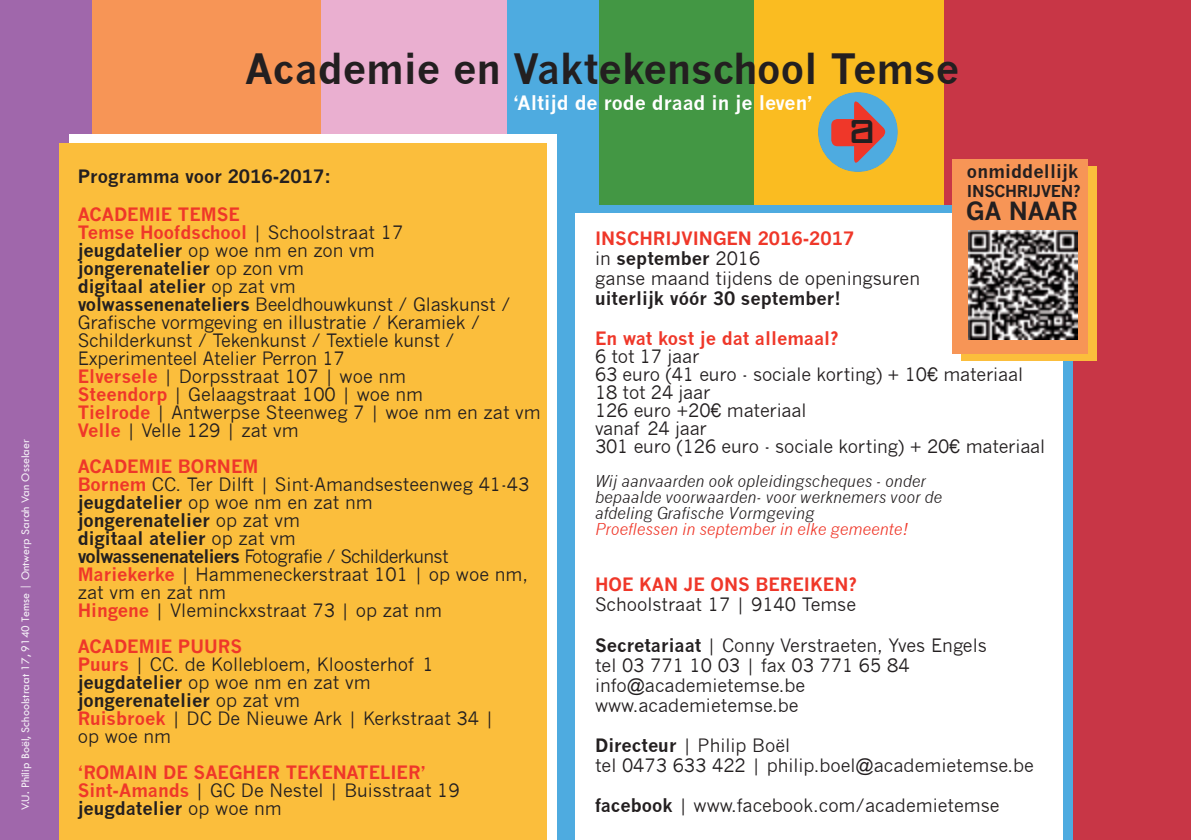
<style>
.page{position:relative;width:1191px;height:840px;background:#fff}
.page>*{position:absolute;margin:0;border:0;box-sizing:border-box;transform-origin:0 0}
.t1{font:700 49px "Larabiefont";color:#231f20}
.t2{font:700 40.8px "News Gothic";color:#231f20}
.t3{font:700 24.4px "News Gothic";color:#231f20}
.t4{font:700 19.4px "News Gothic";color:#fff}
.t5{font:18px/18px "News Gothic";color:#231f20}
.t6{font:700 18px/18px "News Gothic";color:#ef3729}
.t7{font:700 18px "News Gothic";color:#231f20}
.t8{font:italic 16px/16px "News Gothic";color:#231f20}
.t9{font:italic 16px "News Gothic";color:#ef3729}
.t10{font:700 16px "News Gothic";letter-spacing:-.02em;color:#231f20}
.t11{font:12px "Tw Cen";color:#f4eff6}
.s1{font-weight:700;color:#ef3729}
.s2{font-weight:700}
.s3{font-weight:400;color:#231f20}
.s4{color:#231f20}
</style>
<div class="page">
<div style="left:943px;top:0;width:248px;height:839px;background:#c83646"></div>
<div style="left:733px;top:0;width:210px;height:839px;background:#fabc21"></div>
<div style="left:549px;top:0;width:204px;height:839px;background:#439744"></div>
<div style="left:494px;top:0;width:105px;height:839px;background:#4eabe0"></div>
<div style="left:251px;top:0;width:256px;height:839px;background:#eaafd0"></div>
<div style="left:42px;top:0;width:278px;height:839px;background:#f79556"></div>
<div style="left:0;top:0;width:91px;height:839px;background:#a067ab"></div>
<div style="left:69px;top:135px;width:488px;height:704px;background:#fff"></div>
<div style="left:585px;top:206px;width:488px;height:633px;background:#4eabe0"></div>
<div style="left:574px;top:214px;width:488px;height:625px;background:#fff"></div>
<div style="left:59px;top:144px;width:488px;height:695px;background:#fbbe3c"></div>
<div style="left:961px;top:166px;width:135px;height:194px;background:#fbbe3c"></div>
<div style="left:818px;top:92px;width:79px;height:80px;background:#4eabe0;border-radius:50%"></div>
<svg style="left:831px;top:98px;width:56px;height:67px"></svg>
<div style="left:952px;top:159px;width:136px;height:194px;background:#f79556"></div>
<img style="left:968px;top:230px;width:109px;height:109px">
<p class="t11" style="left:18px;top:809px;width:372px;rotate:-90deg">V.U. Philip Boël, Schoolstraat 17, 9140 Temse | Ontwerp Sarah Van Osselaer</p>
<h2 class="t2" style="left:245px;top:44px;width:715px">Academie en Vaktekenschool Temse</h2>
<p class="t4" style="left:513px;top:91px;width:301px">‘Altijd de rode draad in je leven’</p>
<h1 class="t1" style="left:849px;top:101px;width:27px">a</h1>
<p class="t7" style="left:78px;top:165px;width:255px">Programma voor 2016-2017:</p>
<p class="t5" style="left:78px;top:205px;width:464px"><span class="s1">ACADEMIE TEMSE<br>Temse Hoofdschool</span> | Schoolstraat 17<br><span class="s2">jeugdatelier</span> op woe nm en zon vm<br><span class="s2">jongerenatelier</span> op zon vm<br><span class="s2">digitaal atelier</span> op zat vm<br><span class="s2">volwassenenateliers</span> Beeldhouwkunst / Glaskunst / Grafische vormgeving en illustratie / Keramiek / Schilderkunst / Tekenkunst / Textiele kunst / Experimenteel Atelier Perron 17<br><span class="s1">Elversele</span> | Dorpsstraat 107 | woe nm<br><span class="s1">Steendorp</span> | Gelaagstraat 100 | woe nm<br><span class="s1">Tielrode</span> | Antwerpse Steenweg 7 | woe nm en zat vm <span class="s1">Velle</span> | Velle 129 | zat vm</p>
<p class="t5" style="left:78px;top:457px;width:453px"><span class="s1">ACADEMIE BORNEM<br>Bornem</span> CC. Ter Dilft | Sint-Amandsesteenweg 41-43 <span class="s2">jeugdatelier</span> op woe nm en zat nm<br><span class="s2">jongerenatelier</span> op zat vm<br><span class="s2">digitaal atelier</span> op zat vm<br><span class="s2">volwassenenateliers</span> Fotografie / Schilderkunst <span class="s1">Mariekerke</span> | Hammeneckerstraat 101 | op woe nm, zat vm en zat nm<br><span class="s1">Hingene</span> | Vleminckxstraat 73 | op zat nm</p>
<p class="t5" style="left:78px;top:637px;width:418px"><span class="s1">ACADEMIE PUURS<br>Puurs</span> | CC. de Kollebloem, Kloosterhof 1 <span class="s2">jeugdatelier</span> op woe nm en zat vm <span class="s2">jongerenatelier</span> op zat vm<br><span class="s1">Ruisbroek</span> | DC De Nieuwe Ark | Kerkstraat 34 | op woe nm</p>
<p class="t6" style="left:78px;top:762px;width:383px">‘ROMAIN DE SAEGHER TEKENATELIER’<br>Sint-Amands <span class="s3">| GC De Nestel | Buisstraat 19 </span><span class="s4">jeugdatelier</span> <span class="s3">op woe nm</span></p>
<p class="t7" style="left:967px;top:160px;width:113px">onmiddellijk</p>
<p class="t10" style="left:967px;top:182px;width:115px">INSCHRIJVEN?</p>
<h3 class="t3" style="left:966px;top:196px;width:113px">GA NAAR</h3>
<p class="t5" style="left:595px;top:228px;width:326px;line-height:20px"><span class="s1">INSCHRIJVINGEN 2016-2017<br></span>in <span class="s2">september</span> 2016<br>ganse maand tijdens de openingsuren</p>
<p class="t7" style="left:595px;top:287px;width:247px">uiterlijk vóór 30 september!</p>
<p class="t6" style="left:595px;top:329px;width:245px">En wat kost je dat allemaal?</p>
<p class="t5" style="left:595px;top:347px;width:452px">6 tot 17 jaar<br>63 euro (41 euro - sociale korting) + 10€ materiaal<br>18 tot 24 jaar<br>126 euro +20€ materiaal<br>vanaf 24 jaar<br>301 euro (126 euro - sociale korting) + 20€ materiaal</p>
<p class="t8" style="left:595px;top:473px;width:348px">Wij aanvaarden ook opleidingscheques - onder bepaalde voorwaarden- voor werknemers voor de afdeling Grafische Vormgeving</p>
<p class="t9" style="left:595px;top:520px;width:315px">Proeflessen in september in elke gemeente!</p>
<p class="t6" style="left:595px;top:575px;width:263px">HOE KAN JE ONS BEREIKEN?</p>
<p class="t5" style="left:595px;top:595px;width:263px">Schoolstraat 17 | 9140 Temse</p>
<p class="t5" style="left:595px;top:634px;width:393px;line-height:20px"><span class="s2">Secretariaat</span> | Conny Verstraeten, Yves Engels tel 03 771 10 03 | fax 03 771 65 84 info@academietemse.be www.academietemse.be</p>
<p class="t5" style="left:595px;top:734px;width:440px;line-height:20px"><span class="s2">Directeur</span> | Philip Boël<br>tel 0473 633 422 | philip.boel@academietemse.be</p>
<p class="t5" style="left:595px;top:795px;width:406px"><span class="s2">facebook</span> | www.facebook.com/academietemse</p>
</div>
